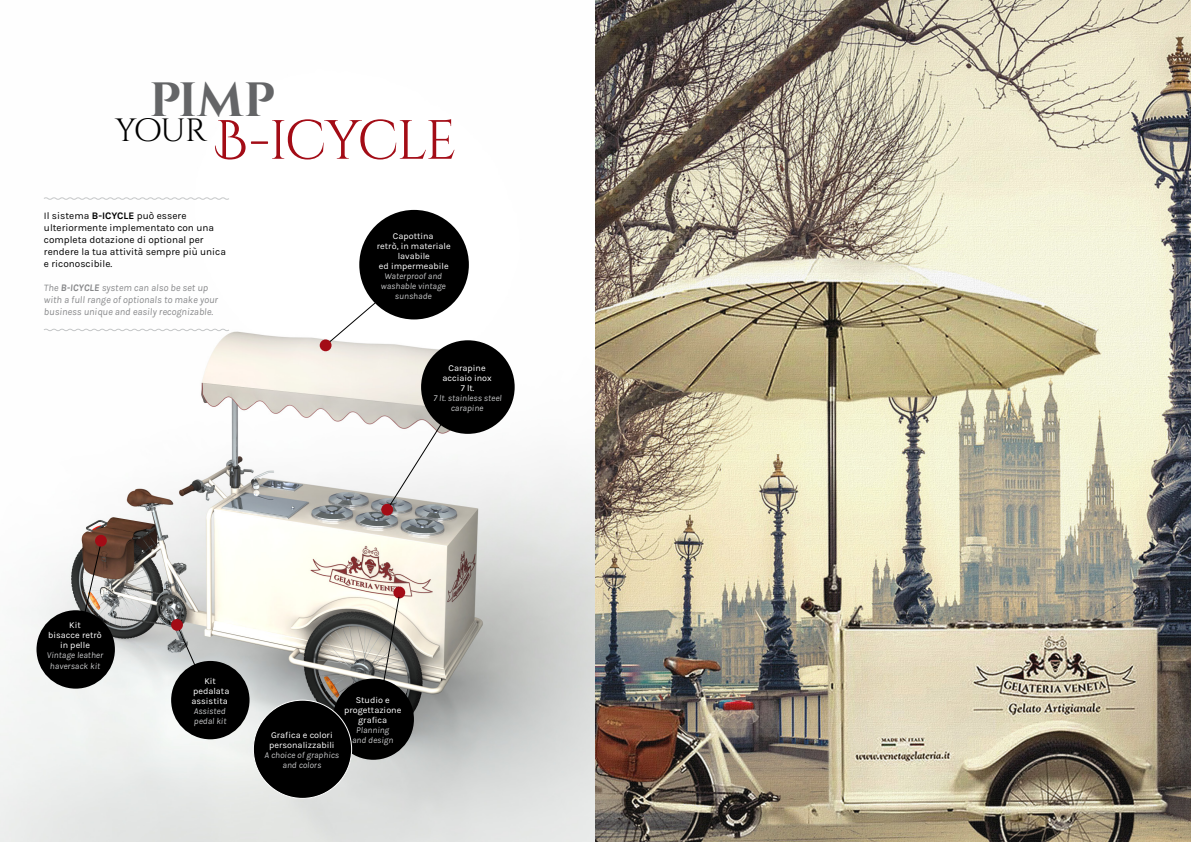
<style>
.page{position:relative;width:1191px;height:842px;background:#fff}
.page>*{position:absolute;margin:0;border:0;box-sizing:border-box;transform-origin:0 0}
.t1{font:55.2px "Cinzel Decorative";letter-spacing:-.05em;color:#a30c16}
.t2{font:700 48px "Cinzel Decorative";color:#646567}
.t3{font:10px/12px "Karla";color:#000}
.t4{font:italic 10px/12px "Karla";color:#87888a}
.t5{font:9px/10px "Karla";color:#fff;text-align:center}
.t6{font:italic 9px/10px "Karla";color:#c6c7c8;text-align:center}
.s1{font-weight:700}
</style>
<div class="page">
<img style="left:0;top:0;width:1191px;height:842px">
<svg style="left:43px;top:197px;width:187px;height:3px"></svg>
<svg style="left:43px;top:328px;width:187px;height:4px"></svg>
<svg style="left:176px;top:624px;width:35px;height:56px"></svg>
<div style="left:171px;top:661px;width:78px;height:78px;background:#000;border-radius:50%"></div>
<div style="left:171px;top:619px;width:12px;height:12px;background:#a30c16;border-radius:50%"></div>
<svg style="left:75px;top:540px;width:27px;height:80px;background:#84776f"></svg>
<div style="left:36px;top:610px;width:79px;height:79px;background:#000;border-radius:50%"></div>
<div style="left:95px;top:535px;width:12px;height:12px;background:#a30c16;border-radius:50%"></div>
<div style="left:393px;top:587px;width:12px;height:11px;background:#a30c16;border-radius:50%"></div>
<svg style="left:373px;top:596px;width:27px;height:92px;background:#aaa89f"></svg>
<div style="left:333px;top:678px;width:81px;height:82px;background:#000;border-radius:50%"></div>
<div style="left:253px;top:700px;width:98px;height:98px;background:#000;border-radius:50%"></div>
<svg style="left:325px;top:264px;width:95px;height:82px"></svg>
<div style="left:359px;top:210px;width:110px;height:109px;background:#000;border-radius:50%"></div>
<div style="left:320px;top:339px;width:11px;height:12px;background:#a30c16;border-radius:50%"></div>
<svg style="left:386px;top:381px;width:82px;height:129px"></svg>
<div style="left:421px;top:340px;width:93px;height:94px;background:#000;border-radius:50%"></div>
<div style="left:381px;top:504px;width:12px;height:12px;background:#a30c16;border-radius:50%"></div>
<h2 class="t2" style="left:149px;top:71px;width:127px">pimp</h2>
<h1 class="t1" style="left:115px;top:107px;width:343px"><sup>YOUR</sup> B-ICYCLE</h1>
<p class="t3" style="left:44px;top:210px;width:184px">Il sistema <span class="s1">B-ICYCLE</span> può essere ulteriormente implementato con una completa dotazione di optional per rendere la tua attività sempre più unica e riconoscibile.</p>
<p class="t4" style="left:44px;top:282px;width:175px">The <span class="s1">B-ICYCLE</span> system can also be set up with a full range of optionals to make your business unique and easily recognizable.</p>
<p class="t5" style="left:377px;top:231px;width:75px">Capottina<br>retrò, in materiale lavabile<br>ed impermeabile</p>
<p class="t6" style="left:381px;top:271px;width:66px">Waterproof and washable vintage sunshade</p>
<p class="t5" style="left:442px;top:363px;width:51px">Carapine acciaio inox<br>7 lt.</p>
<p class="t6" style="left:433px;top:393px;width:70px">7 lt. stainless steel carapine</p>
<p class="t5" style="left:48px;top:620px;width:55px">Kit<br>bisacce retrò in pelle</p>
<p class="t6" style="left:47px;top:649px;width:58px;line-height:10.8px">Vintage leather haversack kit</p>
<p class="t5" style="left:191px;top:676px;width:39px">Kit pedalata assistita</p>
<p class="t6" style="left:194px;top:706px;width:34px;text-align:left">Assisted pedal kit</p>
<p class="t5" style="left:344px;top:695px;width:59px">Studio e progettazione grafica</p>
<p class="t6" style="left:352px;top:725px;width:43px">Planning and design</p>
<p class="t5" style="left:269px;top:730px;width:67px;text-align:left">Grafica e colori personalizzabili</p>
<p class="t6" style="left:264px;top:750px;width:76px">A choice of graphics and colors</p>
</div>
